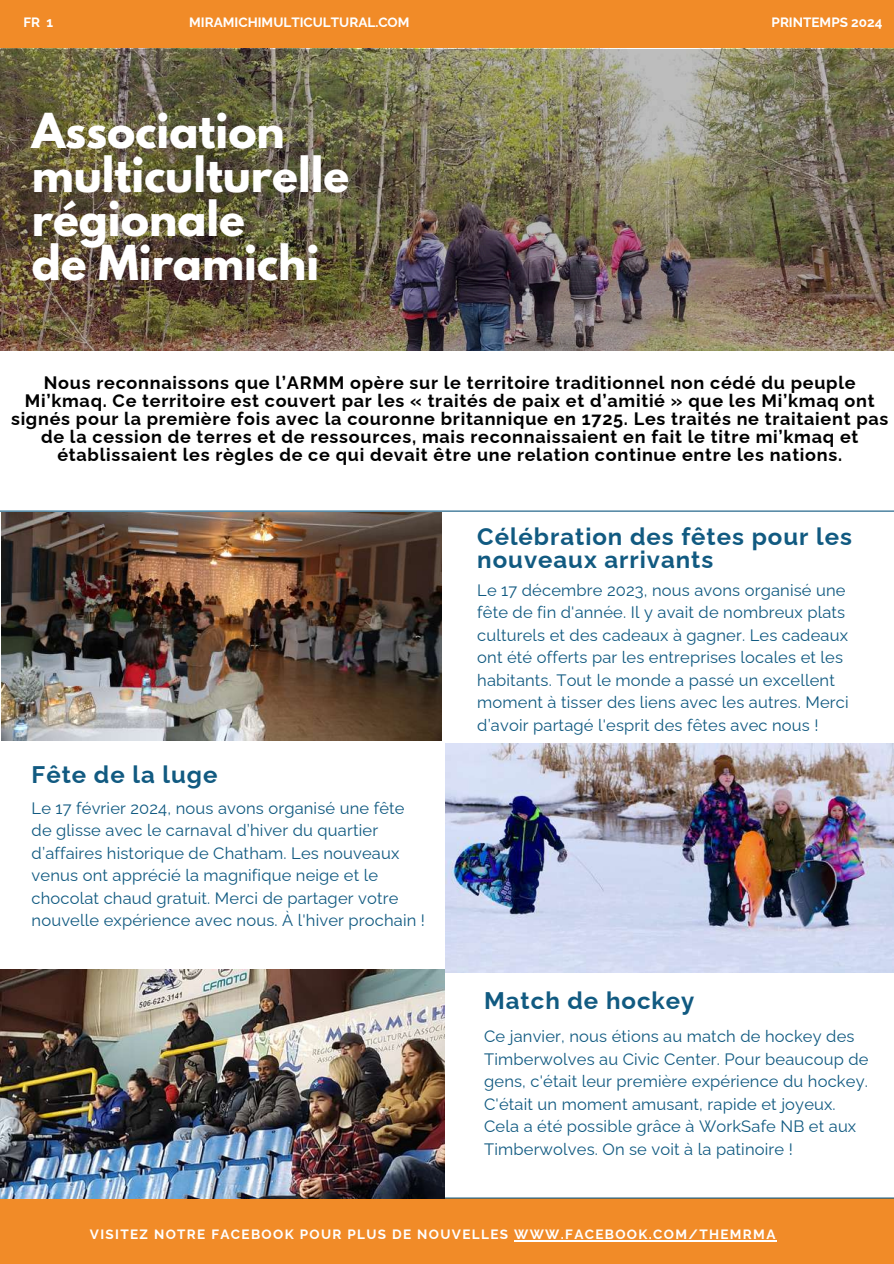
<style>
.page{position:relative;width:894px;height:1264px;background:#fff}
.page>*{position:absolute;margin:0;border:0;box-sizing:border-box;transform-origin:0 0}
.t1{font:700 42.75px/43.8px "League Spartan";color:#fff}
.t2{font:700 24px/23.7px "Raleway";letter-spacing:.04em;color:#115a81}
.t3{font:700 18px/18px "Raleway";letter-spacing:.04em;color:#000;text-align:center}
.t4{font:16.5px/22.5px "Raleway";letter-spacing:.01em;color:#115a81}
.t5{font:700 13.5px "Raleway";letter-spacing:.1em;color:#fff}
.t6{font:700 13.5px "Raleway";color:#fff}
</style>
<div class="page">
<div style="left:0;top:0;width:893px;height:49px;background:#f18b28"></div>
<div style="left:0;top:1198px;width:893px;height:65px;background:#f18b28"></div>
<hr style="left:0;top:510px;width:893px;height:1px;background:#115a81">
<hr style="left:0;top:1197px;width:893px;height:1px;background:#115a81">
<hr style="left:514px;top:1239px;width:262px;height:2px;background:#fff">
<img style="left:0;top:49px;width:893px;height:302px">
<img style="left:1px;top:513px;width:440px;height:227px">
<img style="left:445px;top:744px;width:448px;height:228px">
<img style="left:0;top:969px;width:444px;height:229px">
<p class="t5" style="left:23px;top:14px;width:31px">FR 1</p>
<p class="t6" style="left:189px;top:14px;width:222px">MIRAMICHIMULTICULTURAL.COM</p>
<p class="t6" style="left:771px;top:14px;width:112px">PRINTEMPS 2024</p>
<h1 class="t1" style="left:32px;top:114px;width:319px">Association multiculturelle régionale<br>de Miramichi</h1>
<p class="t3" style="left:11px;top:373px;width:878px">Nous reconnaissons que l’ARMM opère sur le territoire traditionnel non cédé du peuple Mi’kmaq. Ce territoire est couvert par les « traités de paix et d’amitié » que les Mi’kmaq ont signés pour la première fois avec la couronne britannique en 1725. Les traités ne traitaient pas de la cession de terres et de ressources, mais reconnaissaient en fait le titre mi’kmaq et établissaient les règles de ce qui devait être une relation continue entre les nations.</p>
<h2 class="t2" style="left:477px;top:524px;width:376px">Célébration des fêtes pour les nouveaux arrivants</h2>
<h2 class="t2" style="left:32px;top:762px;width:187px">Fête de la luge</h2>
<p class="t4" style="left:32px;top:796px;width:395px">Le 17 février 2024, nous avons organisé une fête de glisse avec le carnaval d’hiver du quartier d’affaires historique de Chatham. Les nouveaux venus ont apprécié la magnifique neige et le chocolat chaud gratuit. Merci de partager votre nouvelle expérience avec nous. À l'hiver prochain !</p>
<p class="t4" style="left:477px;top:578px;width:373px">Le 17 décembre 2023, nous avons organisé une fête de fin d'année. Il y avait de nombreux plats culturels et des cadeaux à gagner. Les cadeaux ont été offerts par les entreprises locales et les habitants. Tout le monde a passé un excellent moment à tisser des liens avec les autres. Merci d’avoir partagé l'esprit des fêtes avec nous !</p>
<h2 class="t2" style="left:484px;top:988px;width:212px">Match de hockey</h2>
<p class="t4" style="left:484px;top:1025px;width:386px">Ce janvier, nous étions au match de hockey des Timberwolves au Civic Center. Pour beaucoup de gens, c'était leur première expérience du hockey.<br>C'était un moment amusant, rapide et joyeux.<br>Cela a été possible grâce à WorkSafe NB et aux Timberwolves. On se voit à la patinoire !</p>
<p class="t5" style="left:90px;top:1226px;width:686px">VISITEZ NOTRE FACEBOOK POUR PLUS DE NOUVELLES WWW.FACEBOOK.COM/THEMRMA</p>
</div>
